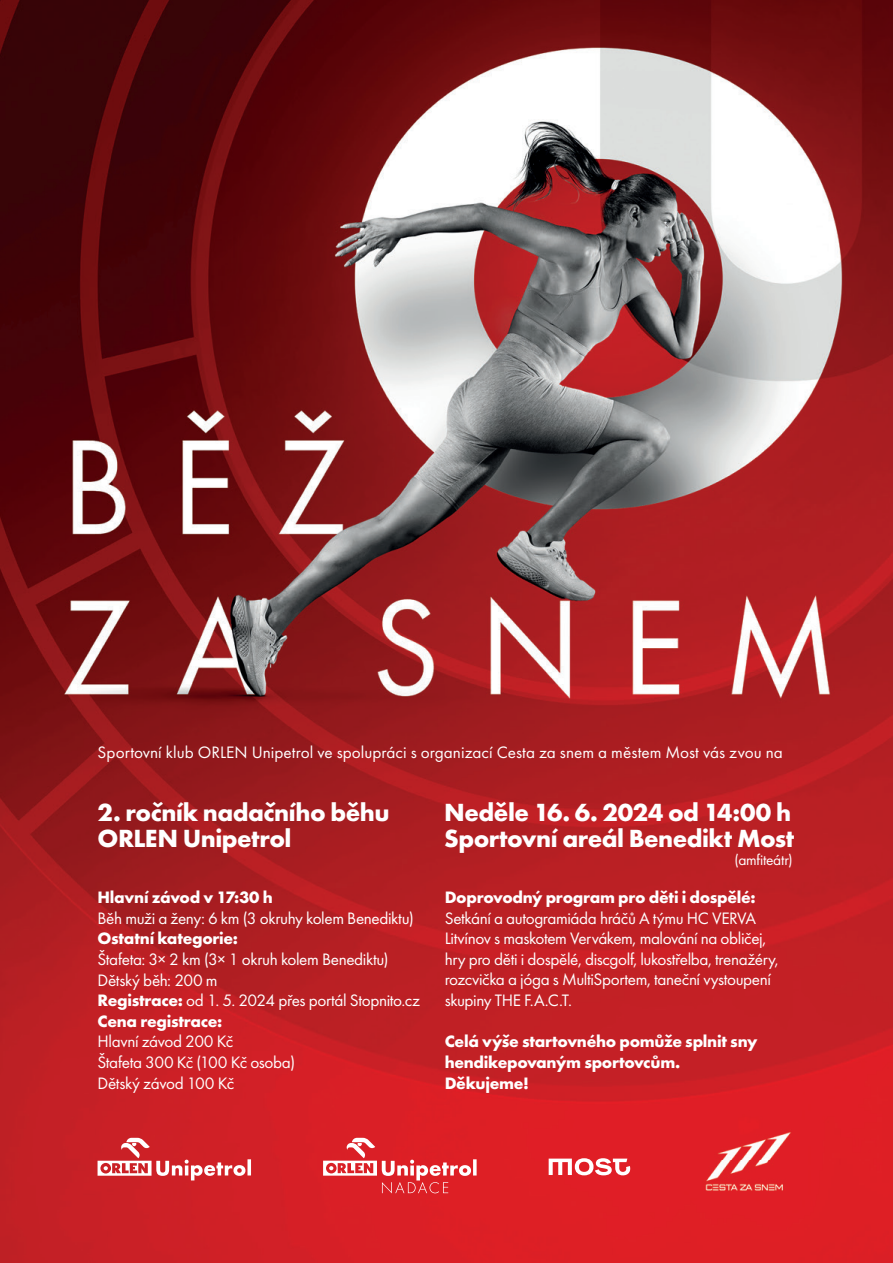
<style>
.page{position:relative;width:893px;height:1263px;background:#fff}
.page>*{position:absolute;margin:0;border:0;box-sizing:border-box;transform-origin:0 0}
.t1{font:700 25.8px/25.8px "Futura PT";letter-spacing:-.02em;color:#fff}
.t2{font:17.1px/20.5px "Futura PT";letter-spacing:-.02em;color:#fff}
.t3{font:700 17.1px/20.5px "Futura PT";letter-spacing:-.015em;color:#fff}
.t4{font:17.1px "Futura PT";color:#fff}
.t5{font:15.45px "Futura PT";letter-spacing:-.015em;color:#fff}
.s1{font-weight:700}
</style>
<div class="page">
<img style="left:0;top:0;width:893px;height:1263px">
<img style="left:702px;top:1129px;width:93px;height:63px">
<svg style="left:549px;top:1158px;width:82px;height:17px"></svg>
<svg style="left:323px;top:1138px;width:154px;height:55px;background:#e1474c"></svg>
<svg style="left:98px;top:1138px;width:153px;height:42px"></svg>
<p class="t4" style="left:98px;top:742px;width:687px">Sportovní klub ORLEN Unipetrol ve spolupráci s organizací Cesta za snem a městem Most vás zvou na</p>
<h1 class="t1" style="left:98px;top:799px;width:293px">2. ročník nadačního běhu<br>ORLEN Unipetrol</h1>
<h1 class="t1" style="left:444px;top:799px;width:351px">Neděle 16. 6. 2024 od 14:00 h<br>Sportovní areál Benedikt Most</h1>
<p class="t3" style="left:98px;top:887px;width:177px">Hlavní závod v 17:30 h</p>
<p class="t2" style="left:98px;top:908px;width:318px">Běh muži a ženy: 6 km (3 okruhy kolem Benediktu)</p>
<p class="t3" style="left:98px;top:928px;width:142px">Ostatní kategorie:</p>
<p class="t2" style="left:98px;top:949px;width:324px">Štafeta: 3× 2 km (3× 1 okruh kolem Benediktu)<br>Dětský běh: 200 m<br><span class="s1">Registrace:</span> od 1. 5. 2024 přes portál Stopnito.cz<br><span class="s1">Cena registrace:</span></p>
<p class="t2" style="left:98px;top:1031px;width:199px">Hlavní závod 200 Kč<br>Štafeta 300 Kč (100 Kč osoba)<br>Dětský závod 100 Kč</p>
<p class="t5" style="left:735px;top:851px;width:60px">(amfiteátr)</p>
<p class="t3" style="left:445px;top:886px;width:313px">Doprovodný program pro děti i dospělé:</p>
<p class="t2" style="left:445px;top:907px;width:335px">Setkání a autogramiáda hráčů A týmu HC VERVA Litvínov s maskotem Vervákem, malování na obličej, hry pro děti i dospělé, discgolf, lukostřelba, trenažéry, rozcvička a jóga s MultiSportem, taneční vystoupení skupiny THE F.A.C.T.</p>
<p class="t3" style="left:445px;top:1031px;width:314px">Celá výše startovného pomůže splnit sny hendikepovaným sportovcům.<br>Děkujeme!</p>
</div>
